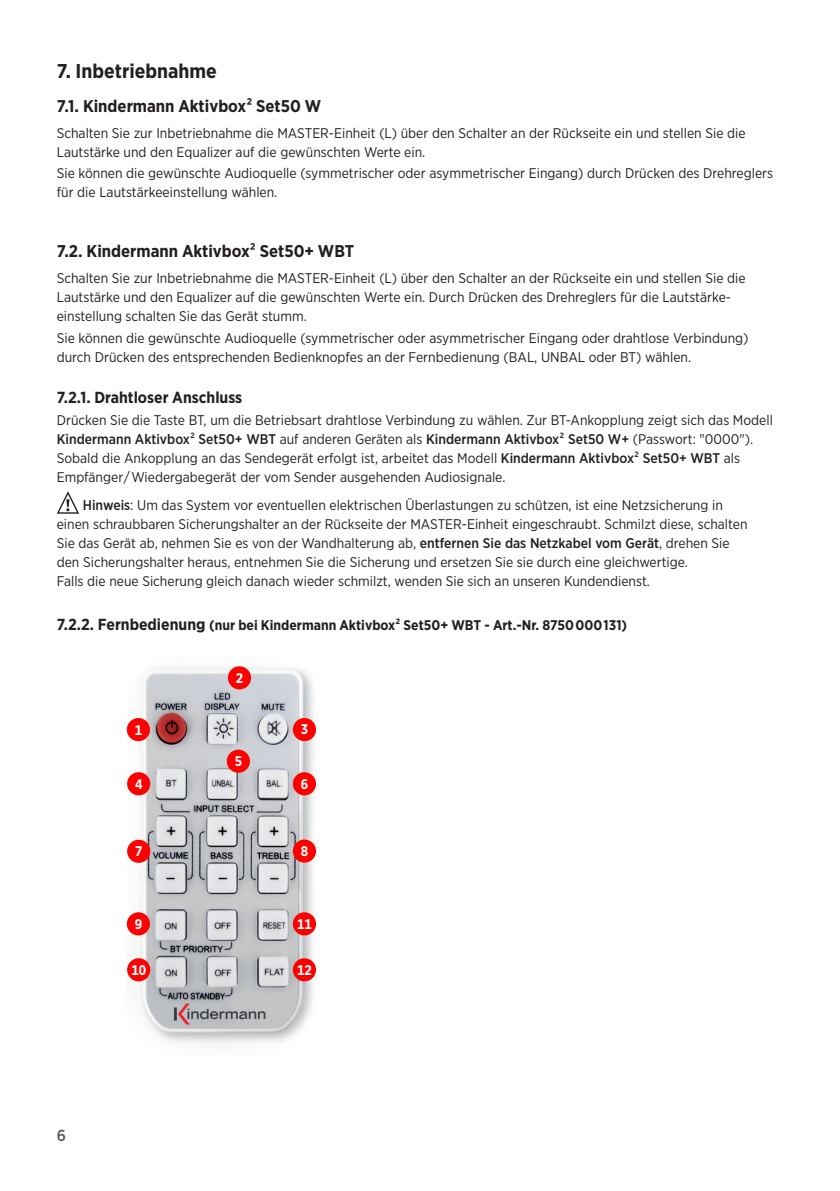
<style>
.page{position:relative;width:840px;height:1191px;background:#fff}
.page>*{position:absolute;margin:0;border:0;box-sizing:border-box;transform-origin:0 0}
.t1{font:700 20px "Gotham Narrow";color:#231f20}
.t2{font:700 17px "Gotham Narrow";color:#231f20}
.t3{font:700 16px "Gotham Narrow";color:#231f20}
.t4{font:500 16px "Gotham Narrow";color:#57585a}
.t5{font:14px/19px "Gotham Narrow";color:#231f20}
.t6{font:700 14px "Gotham Narrow";color:#231f20}
.t7{font:700 14px "Gotham Narrow";color:#fff}
.s1{font-weight:500}
.s2{font-size:16px}
</style>
<div class="page">
<svg style="left:56px;top:491px;width:24px;height:23px"></svg>
<img style="left:126px;top:666px;width:190px;height:378px">
<div style="left:293px;top:772px;width:23px;height:23px;background:#f00;border-radius:50%"></div>
<div style="left:127px;top:718px;width:23px;height:23px;background:#f00;border-radius:50%"></div>
<div style="left:127px;top:772px;width:23px;height:23px;background:#f00;border-radius:50%"></div>
<div style="left:127px;top:839px;width:23px;height:24px;background:#f00;border-radius:50%"></div>
<div style="left:127px;top:912px;width:23px;height:23px;background:#f00;border-radius:50%"></div>
<div style="left:127px;top:958px;width:23px;height:23px;background:#f00;border-radius:50%"></div>
<div style="left:228px;top:666px;width:23px;height:23px;background:#f00;border-radius:50%"></div>
<div style="left:227px;top:749px;width:23px;height:23px;background:#f00;border-radius:50%"></div>
<div style="left:293px;top:718px;width:23px;height:23px;background:#f00;border-radius:50%"></div>
<div style="left:293px;top:839px;width:23px;height:23px;background:#f00;border-radius:50%"></div>
<div style="left:293px;top:912px;width:23px;height:23px;background:#f00;border-radius:50%"></div>
<div style="left:293px;top:958px;width:23px;height:23px;background:#f00;border-radius:50%"></div>
<h1 class="t1" style="left:57px;top:58px;width:162px">7. Inbetriebnahme</h1>
<p class="t2" style="left:57px;top:95px;width:266px">7.1. Kindermann Aktivbox² Set50 W</p>
<p class="t5" style="left:57px;top:123px;width:690px">Schalten Sie zur Inbetriebnahme die MASTER-Einheit (L) über den Schalter an der Rückseite ein und stellen Sie die<br>Lautstärke und den Equalizer auf die gewünschten Werte ein.</p>
<p class="t5" style="left:57px;top:164px;width:717px">Sie können die gewünschte Audioquelle (symmetrischer oder asymmetrischer Eingang) durch Drücken des Drehreglers für die Lautstärkeeinstellung wählen.</p>
<p class="t2" style="left:57px;top:240px;width:299px">7.2. Kindermann Aktivbox² Set50+ WBT</p>
<p class="t5" style="left:57px;top:268px;width:690px">Schalten Sie zur Inbetriebnahme die MASTER-Einheit (L) über den Schalter an der Rückseite ein und stellen Sie die<br>Lautstärke und den Equalizer auf die gewünschten Werte ein. Durch Drücken des Drehreglers für die Lautstärke&shy;einstellung schalten Sie das Gerät stumm.</p>
<p class="t5" style="left:57px;top:328px;width:692px">Sie können die gewünschte Audioquelle (symmetrischer oder asymmetrischer Eingang oder drahtlose Verbindung) durch Drücken des entsprechenden Bedienknopfes an der Fernbedienung (BAL, UNBAL oder BT) wählen.</p>
<p class="t3" style="left:57px;top:387px;width:187px">7.2.1. Drahtloser Anschluss</p>
<p class="t5" style="left:57px;top:410px;width:717px">Drücken Sie die Taste BT, um die Betriebsart drahtlose Verbindung zu wählen. Zur BT-Ankopplung zeigt sich das Modell <span class="s1">Kindermann Aktivbox² Set50+ WBT</span> auf anderen Geräten als <span class="s1">Kindermann Aktivbox² Set50 W+</span> (Passwort: "0000").<br>Sobald die Ankopplung an das Sendegerät erfolgt ist, arbeitet das Modell <span class="s1">Kindermann Aktivbox² Set50+ WBT</span> als Empfänger/Wiedergabegerät der vom Sender ausgehenden Audiosignale.</p>
<p class="t5" style="left:57px;top:495px;width:692px;text-indent:26px"><span class="s1">Hinweis</span>: Um das System vor eventuellen elektrischen Überlastungen zu schützen, ist eine Netzsicherung in einen schraubbaren Sicherungshalter an der Rückseite der MASTER-Einheit eingeschraubt. Schmilzt diese, schalten Sie das Gerät ab, nehmen Sie es von der Wandhalterung ab, <span class="s1">entfernen Sie das Netzkabel vom Gerät</span>, drehen Sie den Sicherungshalter heraus, entnehmen Sie die Sicherung und ersetzen Sie sie durch eine gleichwertige.<br>Falls die neue Sicherung gleich danach wieder schmilzt, wenden Sie sich an unseren Kundendienst.</p>
<p class="t6" style="left:57px;top:615px;width:571px"><span class="s2">7.2.2. Fernbedienung</span> (nur bei Kindermann Aktivbox² Set50+ WBT - Art.-Nr. 8750000131)</p>
<p class="t4" style="left:57px;top:1125px;width:11px">6</p>
<p class="t7" style="left:135px;top:720px;width:9px">1</p>
<p class="t7" style="left:135px;top:774px;width:9px">4</p>
<p class="t7" style="left:135px;top:842px;width:9px">7</p>
<p class="t7" style="left:135px;top:914px;width:9px">9</p>
<p class="t7" style="left:131px;top:960px;width:16px">10</p>
<p class="t7" style="left:236px;top:669px;width:9px">2</p>
<p class="t7" style="left:234px;top:752px;width:9px">5</p>
<p class="t7" style="left:300px;top:720px;width:9px">3</p>
<p class="t7" style="left:300px;top:774px;width:9px">6</p>
<p class="t7" style="left:300px;top:842px;width:9px">8</p>
<p class="t7" style="left:297px;top:914px;width:16px">11</p>
<p class="t7" style="left:297px;top:960px;width:16px">12</p>
</div>
